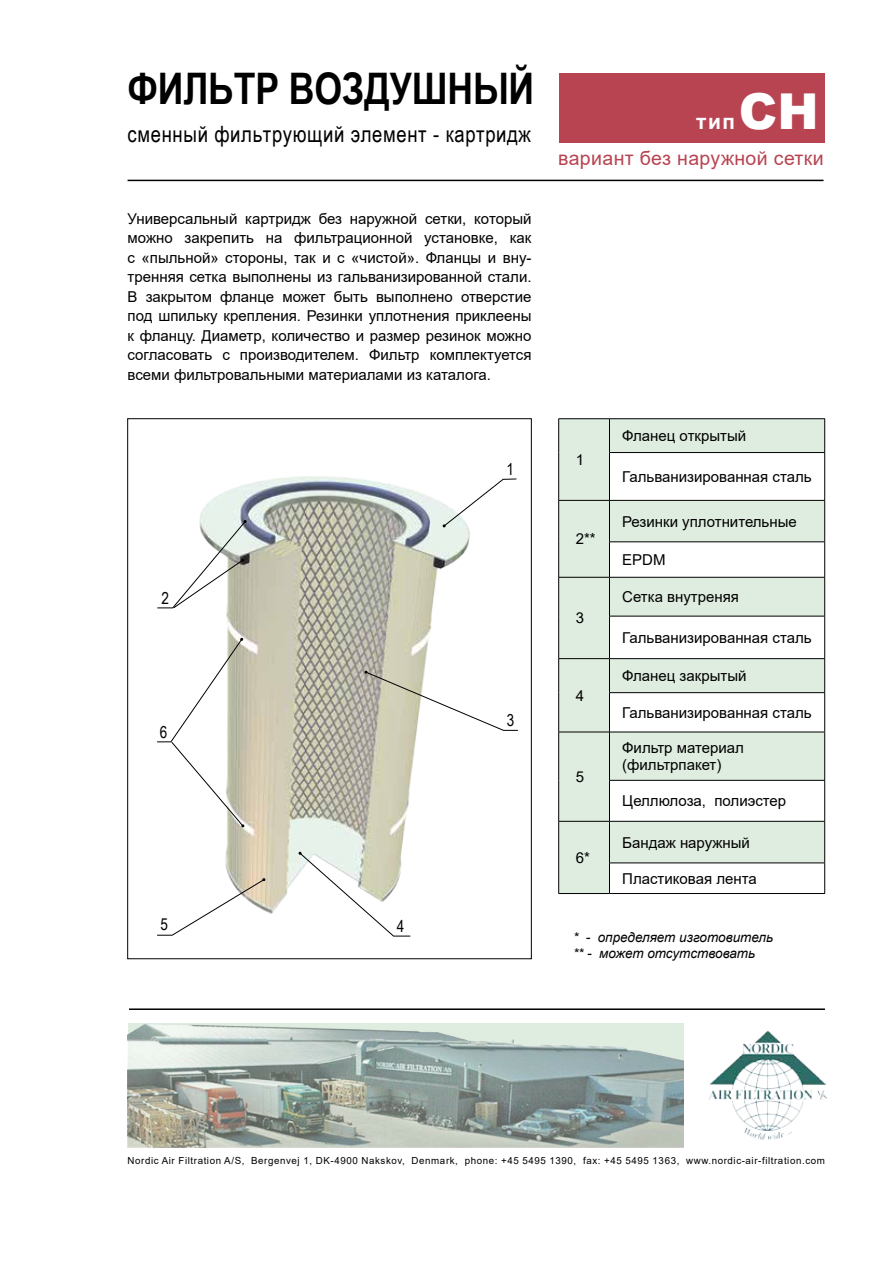
<style>
.page{position:relative;width:893px;height:1263px;background:#fff}
.page>*{position:absolute;margin:0;border:0;box-sizing:border-box;transform-origin:0 0}
.t1{font:900 49.5px "Arial";color:#fff}
.t2{font:700 43.5px "Arial Narrow";letter-spacing:-.005em;color:#000}
.t3{font:22.5px "Arial Narrow";letter-spacing:.03em;color:#000}
.t4{font:700 21px "Arial";color:#fff}
.t5{font:19.5px "Arial";letter-spacing:.02em;color:#b84452}
.t6{font:16.5px "Arial Narrow";color:#000}
.t7{font:15px/19.5px "Arial";color:#000}
.t8{font:italic 13.5px/16.2px "Arial";color:#000}
.t9{font:9.75px "Arial";letter-spacing:.06em;color:#000}
</style>
<div class="page">
<div style="left:559px;top:73px;width:266px;height:69px;background:#b84452"></div>
<img style="left:709px;top:1030px;width:118px;height:110px">
<img style="left:200px;top:476px;width:270px;height:438px">
<svg style="left:442px;top:478px;width:75px;height:50px"></svg>
<svg style="left:365px;top:671px;width:153px;height:60px"></svg>
<svg style="left:157px;top:638px;width:88px;height:189px"></svg>
<svg style="left:157px;top:878px;width:108px;height:58px"></svg>
<svg style="left:299px;top:852px;width:112px;height:85px"></svg>
<svg style="left:559px;top:419px;width:265px;height:474px;fill:#dfede0"></svg>
<div style="left:609px;top:452px;width:216px;height:48px;background:#fff"></div>
<hr style="left:558px;top:418px;width:51px;height:1px;background:#000">
<hr style="left:558px;top:419px;width:1px;height:33px;background:#000">
<hr style="left:558px;top:452px;width:1px;height:48px;background:#000">
<hr style="left:609px;top:418px;width:216px;height:1px;background:#000">
<hr style="left:609px;top:419px;width:1px;height:33px;background:#000">
<hr style="left:824px;top:419px;width:1px;height:33px;background:#000">
<hr style="left:609px;top:452px;width:216px;height:1px;background:#000">
<hr style="left:609px;top:453px;width:1px;height:47px;background:#000">
<hr style="left:824px;top:453px;width:1px;height:47px;background:#000">
<hr style="left:558px;top:500px;width:51px;height:1px;background:#000">
<hr style="left:558px;top:501px;width:1px;height:41px;background:#000">
<hr style="left:558px;top:542px;width:1px;height:35px;background:#000">
<hr style="left:609px;top:500px;width:216px;height:1px;background:#000">
<hr style="left:609px;top:501px;width:1px;height:41px;background:#000">
<hr style="left:824px;top:501px;width:1px;height:41px;background:#000">
<hr style="left:609px;top:542px;width:216px;height:1px;background:#000">
<hr style="left:609px;top:542px;width:1px;height:35px;background:#000">
<hr style="left:824px;top:542px;width:1px;height:35px;background:#000">
<hr style="left:558px;top:577px;width:51px;height:1px;background:#000">
<hr style="left:558px;top:577px;width:1px;height:39px;background:#000">
<hr style="left:558px;top:616px;width:1px;height:42px;background:#000">
<hr style="left:609px;top:577px;width:216px;height:1px;background:#000">
<hr style="left:609px;top:577px;width:1px;height:39px;background:#000">
<hr style="left:824px;top:577px;width:1px;height:39px;background:#000">
<hr style="left:609px;top:616px;width:216px;height:1px;background:#000">
<hr style="left:609px;top:616px;width:1px;height:42px;background:#000">
<hr style="left:824px;top:616px;width:1px;height:42px;background:#000">
<hr style="left:558px;top:658px;width:51px;height:1px;background:#000">
<hr style="left:558px;top:659px;width:1px;height:34px;background:#000">
<hr style="left:558px;top:693px;width:1px;height:39px;background:#000">
<hr style="left:609px;top:658px;width:216px;height:1px;background:#000">
<hr style="left:609px;top:659px;width:1px;height:33px;background:#000">
<hr style="left:824px;top:659px;width:1px;height:33px;background:#000">
<hr style="left:609px;top:692px;width:216px;height:1px;background:#000">
<hr style="left:609px;top:693px;width:1px;height:39px;background:#000">
<hr style="left:824px;top:693px;width:1px;height:39px;background:#000">
<hr style="left:558px;top:732px;width:51px;height:1px;background:#000">
<hr style="left:558px;top:732px;width:1px;height:48px;background:#000">
<hr style="left:558px;top:780px;width:1px;height:41px;background:#000">
<hr style="left:609px;top:732px;width:216px;height:1px;background:#000">
<hr style="left:609px;top:732px;width:1px;height:48px;background:#000">
<hr style="left:824px;top:732px;width:1px;height:48px;background:#000">
<hr style="left:609px;top:780px;width:216px;height:1px;background:#000">
<hr style="left:609px;top:780px;width:1px;height:41px;background:#000">
<hr style="left:824px;top:780px;width:1px;height:41px;background:#000">
<hr style="left:558px;top:821px;width:51px;height:1px;background:#000">
<hr style="left:558px;top:821px;width:1px;height:42px;background:#000">
<hr style="left:558px;top:863px;width:1px;height:30px;background:#000">
<hr style="left:609px;top:821px;width:216px;height:1px;background:#000">
<hr style="left:609px;top:821px;width:1px;height:42px;background:#000">
<hr style="left:824px;top:821px;width:1px;height:42px;background:#000">
<hr style="left:609px;top:863px;width:216px;height:1px;background:#000">
<hr style="left:609px;top:863px;width:1px;height:30px;background:#000">
<hr style="left:824px;top:863px;width:1px;height:30px;background:#000">
<hr style="left:558px;top:893px;width:51px;height:1px;background:#000">
<hr style="left:609px;top:893px;width:216px;height:1px;background:#000">
<hr style="left:128px;top:180px;width:695px;height:1px;background:#000">
<hr style="left:129px;top:1008px;width:696px;height:2px;background:#000">
<img style="left:128px;top:1024px;width:556px;height:124px">
<svg style="left:157px;top:520px;width:90px;height:89px"></svg>
<h2 class="t2" style="left:128px;top:56px;width:408px">ФИЛЬТР ВОЗДУШНЫЙ</h2>
<h3 class="t3" style="left:128px;top:118px;width:405px">сменный фильтрующий элемент - картридж</h3>
<p class="t7" style="left:128px;top:208px;width:405px;text-align:justify">Универсальный картридж без наружной сетки, который можно закрепить на фильтрационной установке, как с «пыльной» стороны, так и с «чистой». Фланцы и вну&shy;тренняя сетка выполнены из гальванизированной стали.<br>В закрытом фланце может быть выполнено отверстие под шпильку крепления. Резинки уплотнения приклеены к фланцу. Диаметр, количество и размер резинок можно согласовать с производителем. Фильтр комплектуется всеми фильтровальными материалами из каталога.</p>
<p class="t6" style="left:162px;top:586px;width:9px">2</p>
<p class="t6" style="left:160px;top:720px;width:9px">6</p>
<p class="t6" style="left:161px;top:911px;width:9px">5</p>
<p class="t6" style="left:397px;top:914px;width:9px">4</p>
<p class="t6" style="left:506px;top:457px;width:9px">1</p>
<p class="t6" style="left:507px;top:708px;width:9px">3</p>
<h1 class="t1" style="left:739px;top:75px;width:81px">CH</h1>
<h3 class="t4" style="left:696px;top:107px;width:40px">тип</h3>
<h3 class="t5" style="left:558px;top:145px;width:267px">вариант без наружной сетки</h3>
<p class="t7" style="left:576px;top:450px;width:10px">1</p>
<p class="t7" style="left:576px;top:529px;width:22px">2**</p>
<p class="t7" style="left:576px;top:608px;width:10px">3</p>
<p class="t7" style="left:576px;top:686px;width:10px">4</p>
<p class="t7" style="left:576px;top:767px;width:10px">5</p>
<p class="t7" style="left:576px;top:848px;width:16px">6*</p>
<p class="t7" style="left:622px;top:426px;width:126px">Фланец открытый</p>
<p class="t7" style="left:622px;top:467px;width:191px">Гальванизированная сталь</p>
<p class="t7" style="left:622px;top:511px;width:176px">Резинки уплотнительные</p>
<p class="t7" style="left:622px;top:550px;width:45px">EPDM</p>
<p class="t7" style="left:622px;top:587px;width:118px">Сетка внутреняя</p>
<p class="t7" style="left:622px;top:628px;width:191px">Гальванизированная сталь</p>
<p class="t7" style="left:622px;top:666px;width:126px">Фланец закрытый</p>
<p class="t7" style="left:622px;top:703px;width:191px">Гальванизированная сталь</p>
<p class="t7" style="left:622px;top:740px;width:123px;line-height:16.5px">Фильтр материал (фильтрпакет)</p>
<p class="t7" style="left:622px;top:791px;width:165px">Целлюлоза, полиэстер</p>
<p class="t7" style="left:622px;top:832px;width:129px">Бандаж наружный</p>
<p class="t7" style="left:622px;top:868px;width:136px">Пластиковая лента</p>
<p class="t8" style="left:573px;top:929px;width:202px">* - определяет изготовитель ** - может отсутствовать</p>
<p class="t9" style="left:128px;top:1154px;width:699px">Nordic Air Filtration A/S, Bergenvej 1, DK-4900 Nakskov, Denmark, phone: +45 5495 1390, fax: +45 5495 1363, www.nordic-air-filtration.com</p>
</div>
